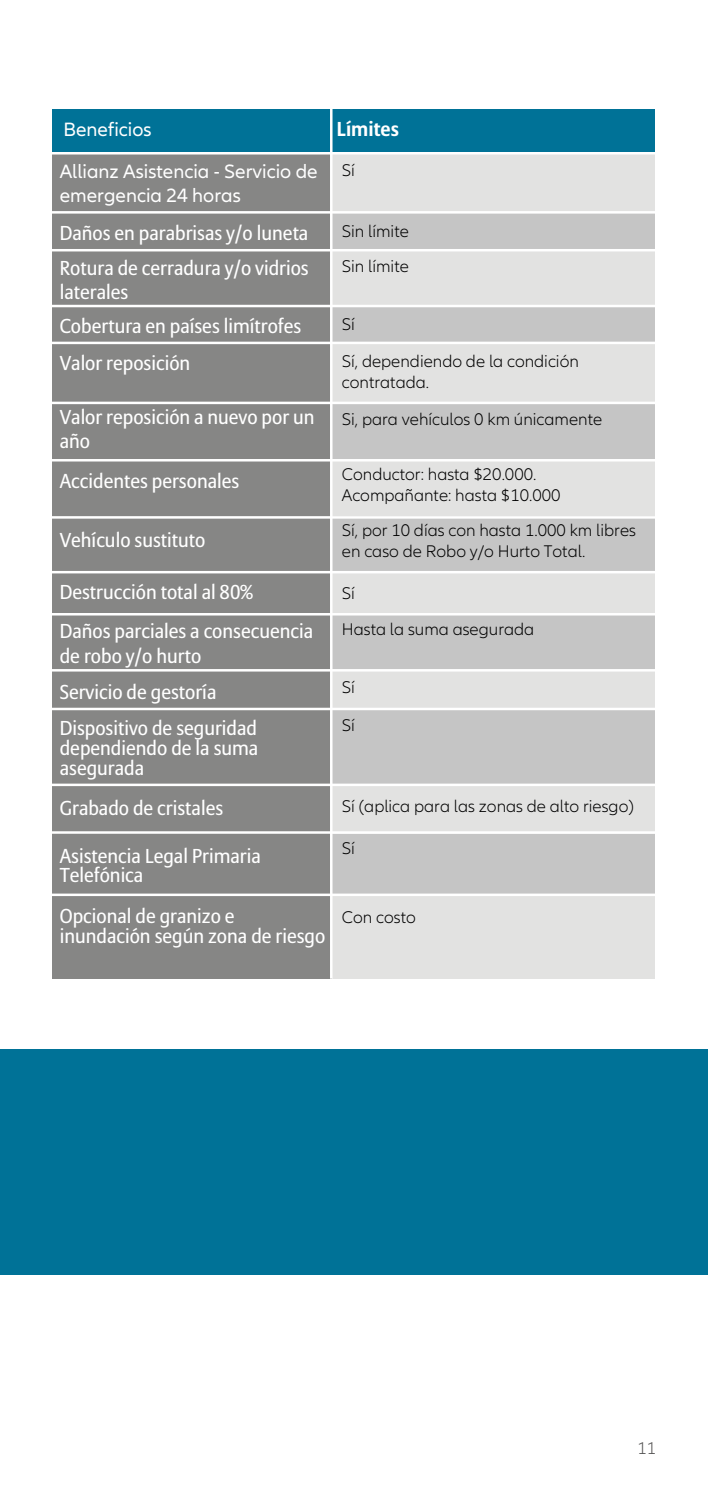
<style>
.page{position:relative;width:708px;height:1489px;background:#fff}
.page>*{position:absolute;margin:0;border:0;box-sizing:border-box;transform-origin:0 0}
.t1{font:20px/24px "Allianz Sans";color:#fff}
.t2{font:20px/24px "Allianz Neo";color:#fff}
.t3{font:700 20px "Allianz Sans";color:#fff}
.t4{font:300 17.5px/21px "Allianz Neo";color:#000}
.t5{font:300 17.5px "Allianz Neo";color:#575656}
</style>
<div class="page">
<div style="left:0;top:1049px;width:708px;height:225px;background:#007297"></div>
<div style="left:53px;top:153px;width:602px;height:825px;background:#e2e2e1"></div>
<div style="left:52px;top:152px;width:279px;height:826px;background:#868685"></div>
<div style="left:53px;top:109px;width:602px;height:42px;background:#007297"></div>
<div style="left:331px;top:213px;width:324px;height:37px;background:#c5c5c5"></div>
<div style="left:331px;top:306px;width:324px;height:35px;background:#c5c5c5"></div>
<div style="left:331px;top:403px;width:324px;height:57px;background:#c5c5c5"></div>
<div style="left:331px;top:516px;width:324px;height:56px;background:#c5c5c5"></div>
<div style="left:331px;top:615px;width:324px;height:55px;background:#c5c5c5"></div>
<div style="left:331px;top:834px;width:324px;height:60px;background:#c5c5c5"></div>
<div style="left:331px;top:710px;width:324px;height:73px;background:#c5c5c5"></div>
<hr style="left:330px;top:104px;width:2px;height:874px;background:#fff">
<hr style="left:51px;top:707px;width:629px;height:3px;background:#fff">
<hr style="left:49px;top:571px;width:630px;height:2px;background:#fff">
<hr style="left:49px;top:669px;width:630px;height:2px;background:#fff">
<hr style="left:49px;top:516px;width:630px;height:2px;background:#fff">
<hr style="left:46px;top:459px;width:629px;height:2px;background:#fff">
<hr style="left:46px;top:613px;width:629px;height:2px;background:#fff">
<hr style="left:49px;top:211px;width:630px;height:2px;background:#fff">
<hr style="left:49px;top:249px;width:630px;height:2px;background:#fff">
<hr style="left:49px;top:305px;width:630px;height:2px;background:#fff">
<hr style="left:49px;top:341px;width:630px;height:3px;background:#fff">
<hr style="left:49px;top:401px;width:630px;height:3px;background:#fff">
<hr style="left:49px;top:831px;width:630px;height:2px;background:#fff">
<hr style="left:49px;top:783px;width:630px;height:3px;background:#fff">
<hr style="left:46px;top:893px;width:629px;height:3px;background:#fff">
<hr style="left:49px;top:152px;width:630px;height:2px;background:#fff">
<p class="t2" style="left:64px;top:118px;width:89px">Beneficios</p>
<p class="t3" style="left:337px;top:116px;width:64px">Límites</p>
<p class="t2" style="left:60px;top:160px;width:259px">Allianz Asistencia - Servicio de emergencia 24 horas</p>
<p class="t4" style="left:342px;top:160px;width:15px">Sí</p>
<p class="t1" style="left:60px;top:222px;width:250px">Daños en parabrisas y/o luneta</p>
<p class="t1" style="left:60px;top:256px;width:250px">Rotura de cerradura y/o vidrios laterales</p>
<p class="t4" style="left:342px;top:214px;width:68px;line-height:34.8px">Sin límite<br>Sin límite</p>
<p class="t1" style="left:60px;top:314px;width:243px">Cobertura en países limítrofes</p>
<p class="t4" style="left:342px;top:314px;width:15px">Sí</p>
<p class="t1" style="left:60px;top:352px;width:132px">Valor reposición</p>
<p class="t4" style="left:342px;top:351px;width:238px">Sí, dependiendo de la condición contratada.</p>
<p class="t1" style="left:60px;top:405px;width:256px">Valor reposición a nuevo por un año</p>
<p class="t4" style="left:342px;top:409px;width:262px">Si, para vehículos 0 km únicamente</p>
<p class="t1" style="left:60px;top:470px;width:181px">Accidentes personales</p>
<p class="t4" style="left:342px;top:464px;width:220px">Conductor: hasta $20.000.<br>Acompañante: hasta $10.000</p>
<p class="t1" style="left:60px;top:529px;width:147px">Vehículo sustituto</p>
<p class="t4" style="left:342px;top:520px;width:296px">Sí, por 10 días con hasta 1.000 km libres en caso de Robo y/o Hurto Total.</p>
<p class="t1" style="left:60px;top:580px;width:194px">Destrucción total al 80%</p>
<p class="t4" style="left:342px;top:583px;width:15px">Sí</p>
<p class="t1" style="left:60px;top:620px;width:255px">Daños parciales a consecuencia de robo y/o hurto</p>
<p class="t4" style="left:342px;top:619px;width:194px">Hasta la suma asegurada</p>
<p class="t1" style="left:60px;top:681px;width:158px">Servicio de gestoría</p>
<p class="t1" style="left:60px;top:719px;width:200px;line-height:20px;text-align:justify">Dispositivo de seguridad dependiendo de la suma asegurada</p>
<p class="t4" style="left:342px;top:668px;width:15px;line-height:38px">Sí<br>Sí</p>
<p class="t1" style="left:60px;top:796px;width:165px">Grabado de cristales</p>
<p class="t4" style="left:342px;top:796px;width:293px">Sí (aplica para las zonas de alto riesgo)</p>
<p class="t1" style="left:60px;top:847px;width:202px;line-height:19px">Asistencia Legal Primaria<br>Telefónica</p>
<p class="t1" style="left:60px;top:906px;width:267px;line-height:20px">Opcional de granizo e inundación según zona de riesgo</p>
<p class="t4" style="left:342px;top:838px;width:15px">Sí</p>
<p class="t4" style="left:342px;top:907px;width:75px">Con costo</p>
<p class="t5" style="left:637px;top:1438px;width:20px">11</p>
</div>
